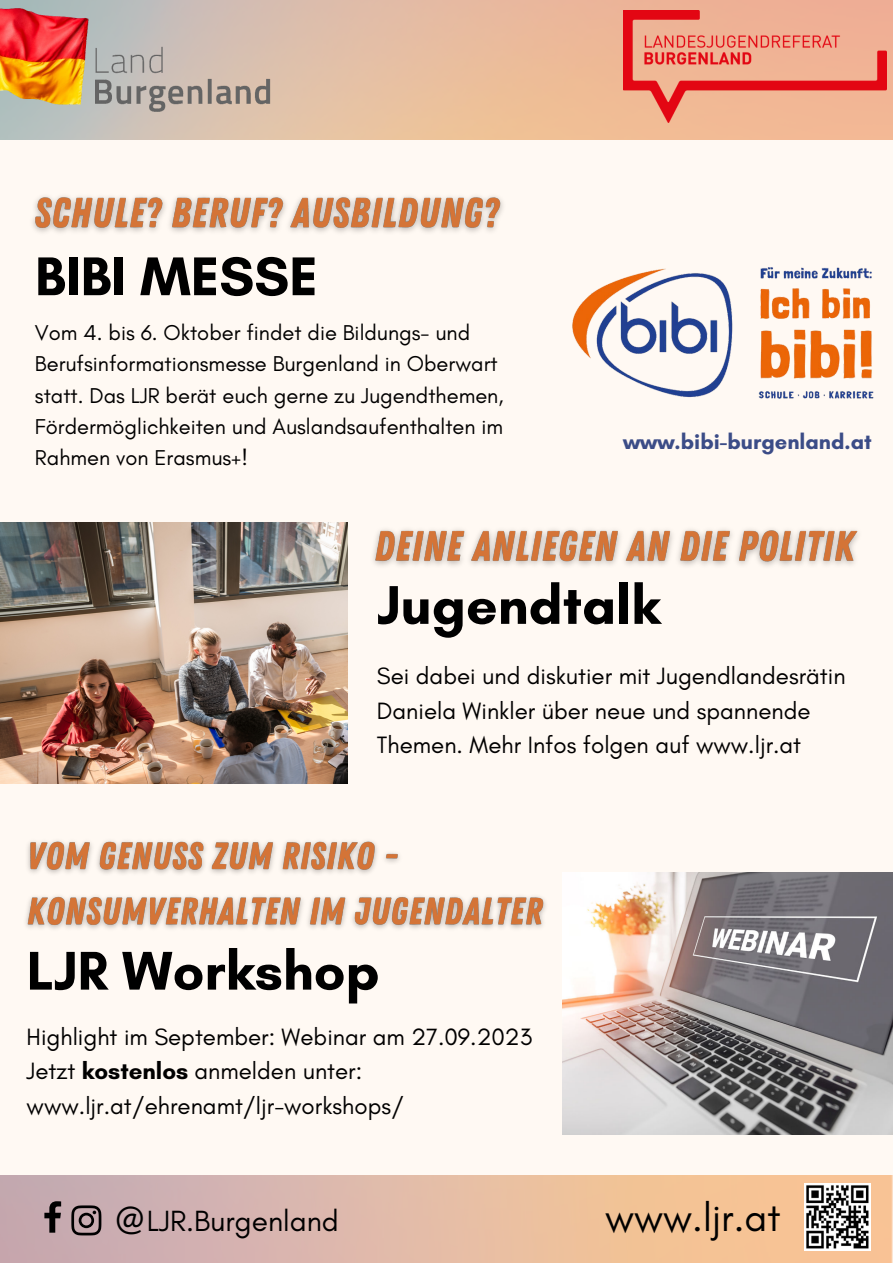
<style>
.page{position:relative;width:893px;height:1263px;background:#fff}
.page>*{position:absolute;margin:0;border:0;box-sizing:border-box;transform-origin:0 0}
.t1{font:700 55.5px "Glacial Indifference";color:#000}
.t2{font:40.12px "Glacial Indifference";color:#000}
.t3{font:29.78px "Glacial Indifference";color:#000}
.t4{font:24.08px/34.3px "Glacial Indifference";color:#000}
.t5{font:21.9px/31.4px "Glacial Indifference";color:#000}
.t6{font:700 21.9px "Glacial Indifference";color:#3b4c87}
.s1{font-weight:700}
.s2{font-family:"Lato";font-size:35.1px}
</style>
<div class="page">
<img style="left:0;top:0;width:893px;height:1263px">
<div style="left:0;top:140px;width:893px;height:1034px;background:#fff9f3"></div>
<img style="left:623px;top:11px;width:263px;height:112px">
<img style="left:0;top:6px;width:273px;height:107px">
<img style="left:572px;top:267px;width:302px;height:132px">
<img style="left:0;top:522px;width:348px;height:262px">
<svg style="left:71px;top:1205px;width:30px;height:30px"></svg>
<svg style="left:44px;top:1201px;width:17px;height:31px"></svg>
<img style="left:562px;top:872px;width:331px;height:262px">
<img style="left:804px;top:1184px;width:66px;height:66px">
<img style="left:32px;top:196px;width:471px;height:37px">
<img style="left:373px;top:529px;width:485px;height:37px">
<img style="left:26px;top:841px;width:520px;height:88px">
<h1 class="t1" style="left:35px;top:242px;width:284px">BIBI MESSE</h1>
<p class="t5" style="left:35px;top:317px;width:470px">Vom 4. bis 6. Oktober findet die Bildungs- und Berufsinformationsmesse Burgenland in Oberwart statt. Das LJR berät euch gerne zu Jugendthemen, Fördermöglichkeiten und Auslandsaufenthalten im Rahmen von Erasmus+!</p>
<p class="t6" style="left:623px;top:428px;width:250px">www.bibi-burgenland.at</p>
<h1 class="t1" style="left:377px;top:571px;width:285px">Jugendtalk</h1>
<p class="t4" style="left:377px;top:659px;width:470px">Sei dabei und diskutier mit Jugendlandesrätin<br>Daniela Winkler über neue und spannende<br>Themen. Mehr Infos folgen auf www.ljr.at</p>
<h1 class="t1" style="left:27px;top:936px;width:354px">LJR Workshop</h1>
<p class="t4" style="left:27px;top:1020px;width:507px">Highlight im September: Webinar am 27.09.2023<br>Jetzt <span class="s1">kostenlos</span> anmelden unter: www.ljr.at/ehrenamt/ljr-workshops/</p>
<p class="t3" style="left:115px;top:1204px;width:225px"><span class="s2">@</span>LJR.Burgenland</p>
<h2 class="t2" style="left:605px;top:1195px;width:177px">www.ljr.at</h2>
</div>
